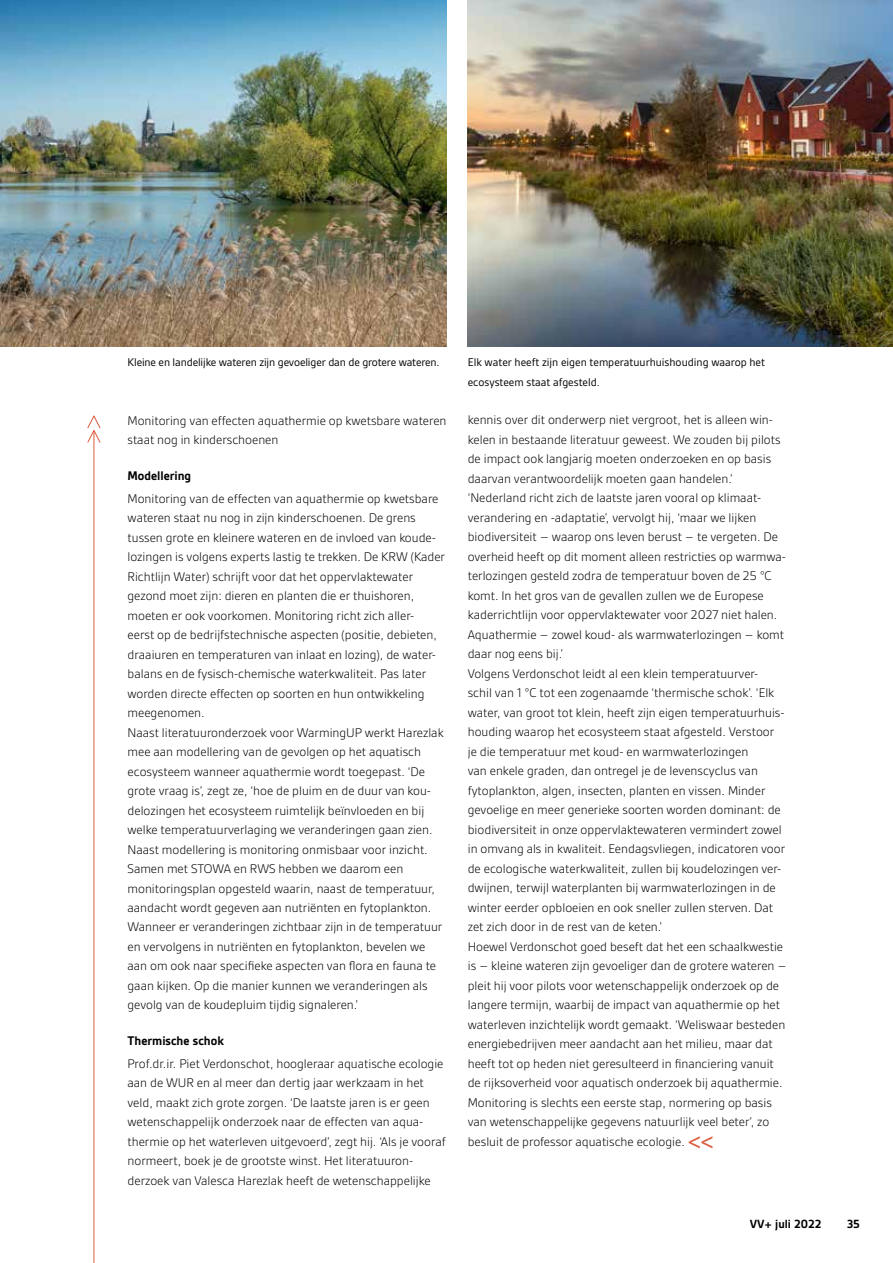
<style>
.page{position:relative;width:893px;height:1263px;background:#fff}
.page>*{position:absolute;margin:0;border:0;box-sizing:border-box;transform-origin:0 0}
.t1{font:500 31.5px "Solano Gothic MVB";color:#db5c3f}
.t2{font:300 13.5px/19.5px "Gesta";color:#000}
.t3{font:700 13.5px "Gesta";color:#000}
.t4{font:700 12.75px "Gesta";color:#000}
.t5{font:12px/19.5px "Gesta";color:#000}
</style>
<div class="page">
<hr style="left:94px;top:431px;width:1px;height:832px;background:#db5c3f">
<svg style="left:87px;top:415px;width:14px;height:28px"></svg>
<img style="left:0;top:0;width:446px;height:347px">
<img style="left:468px;top:0;width:425px;height:347px">
<p class="t5" style="left:128px;top:352px;width:313px">Kleine en landelijke wateren zijn gevoeliger dan de grotere wateren.</p>
<p class="t5" style="left:468px;top:352px;width:299px">Elk water heeft zijn eigen temperatuurhuishouding waarop het ecosysteem staat afgesteld.</p>
<p class="t2" style="left:128px;top:410px;width:320px">Monitoring van effecten aquathermie op kwetsbare wateren staat nog in kinderschoenen</p>
<p class="t3" style="left:128px;top:468px;width:65px">Modellering</p>
<p class="t2" style="left:128px;top:488px;width:319px">Monitoring van de effecten van aquathermie op kwetsbare wateren staat nu nog in zijn kinderschoenen. De grens tussen grote en kleinere wateren en de invloed van koude&shy;lozingen is volgens experts lastig te trekken. De KRW (Kader Richtlijn Water) schrijft voor dat het oppervlaktewater gezond moet zijn: dieren en planten die er thuishoren, moeten er ook voorkomen. Monitoring richt zich aller-<br>eerst op de bedrijfstechnische aspecten (positie, debieten, draaiuren en temperaturen van inlaat en lozing), de water&shy;balans en de fysisch-chemische waterkwaliteit. Pas later worden directe effecten op soorten en hun ontwikkeling meegenomen.<br>Naast literatuuronderzoek voor WarmingUP werkt Harezlak mee aan modellering van de gevolgen op het aquatisch ecosysteem wanneer aquathermie wordt toegepast. ‘De grote vraag is’, zegt ze, ‘hoe de pluim en de duur van kou&shy;delozingen het ecosysteem ruimtelijk beïnvloeden en bij welke temperatuurverlaging we veranderingen gaan zien.<br>Naast modellering is monitoring onmisbaar voor inzicht.<br>Samen met STOWA en RWS hebben we daarom een monitoringsplan opgesteld waarin, naast de temperatuur, aandacht wordt gegeven aan nutriënten en fytoplankton.<br>Wanneer er veranderingen zichtbaar zijn in de temperatuur en vervolgens in nutriënten en fytoplankton, bevelen we aan om ook naar specifieke aspecten van flora en fauna te gaan kijken. Op die manier kunnen we veranderingen als gevolg van de koudepluim tijdig signaleren.’</p>
<p class="t3" style="left:128px;top:1033px;width:98px">Thermische schok</p>
<p class="t2" style="left:128px;top:1054px;width:320px">Prof.dr.ir. Piet Verdonschot, hoogleraar aquatische ecologie aan de WUR en al meer dan dertig jaar werkzaam in het veld, maakt zich grote zorgen. ‘De laatste jaren is er geen wetenschappelijk onderzoek naar de effecten van aqua&shy;thermie op het waterleven uitgevoerd’, zegt hij. ‘Als je vooraf normeert, boek je de grootste winst. Het literatuuron&shy;derzoek van Valesca Harezlak heeft de wetenschappelijke</p>
<p class="t2" style="left:468px;top:410px;width:320px">kennis over dit onderwerp niet vergroot, het is alleen win&shy;kelen in bestaande literatuur geweest. We zouden bij pilots de impact ook langjarig moeten onderzoeken en op basis daarvan verantwoordelijk moeten gaan handelen.’ ‘Nederland richt zich de laatste jaren vooral op klimaat&shy;verandering en -adaptatie’, vervolgt hij, ‘maar we lijken biodiversiteit – waarop ons leven berust – te vergeten. De overheid heeft op dit moment alleen restricties op warmwa&shy;terlozingen gesteld zodra de temperatuur boven de 25 °C komt. In het gros van de gevallen zullen we de Europese kaderrichtlijn voor oppervlaktewater voor 2027 niet halen.<br>Aquathermie – zowel koud- als warmwaterlozingen – komt daar nog eens bij.’<br>Volgens Verdonschot leidt al een klein temperatuurver-<br>schil van 1 °C tot een zogenaamde ‘thermische schok’. ‘Elk water, van groot tot klein, heeft zijn eigen temperatuurhuis&shy;houding waarop het ecosysteem staat afgesteld. Verstoor je die temperatuur met koud- en warmwaterlozingen<br>van enkele graden, dan ontregel je de levenscyclus van fytoplankton, algen, insecten, planten en vissen. Minder gevoelige en meer generieke soorten worden dominant: de biodiversiteit in onze oppervlaktewateren vermindert zowel in omvang als in kwaliteit. Eendagsvliegen, indicatoren voor de ecologische waterkwaliteit, zullen bij koudelozingen ver&shy;dwijnen, terwijl waterplanten bij warmwaterlozingen in de winter eerder opbloeien en ook sneller zullen sterven. Dat zet zich door in de rest van de keten.’<br>Hoewel Verdonschot goed beseft dat het een schaalkwestie is – kleine wateren zijn gevoeliger dan de grotere wateren – pleit hij voor pilots voor wetenschappelijk onderzoek op de langere termijn, waarbij de impact van aquathermie op het waterleven inzichtelijk wordt gemaakt. ‘Weliswaar besteden energiebedrijven meer aandacht aan het milieu, maar dat heeft tot op heden niet geresulteerd in financiering vanuit de rijksoverheid voor aquatisch onderzoek bij aquathermie.<br>Monitoring is slechts een eerste stap, normering op basis van wetenschappelijke gegevens natuurlijk veel beter’, zo besluit de professor aquatische ecologie.</p>
<h1 class="t1" style="left:688px;top:1124px;width:27px">&lt;&lt;</h1>
<p class="t4" style="left:750px;top:1217px;width:73px">VV+ juli 2022</p>
<p class="t4" style="left:847px;top:1217px;width:14px">35</p>
</div>
